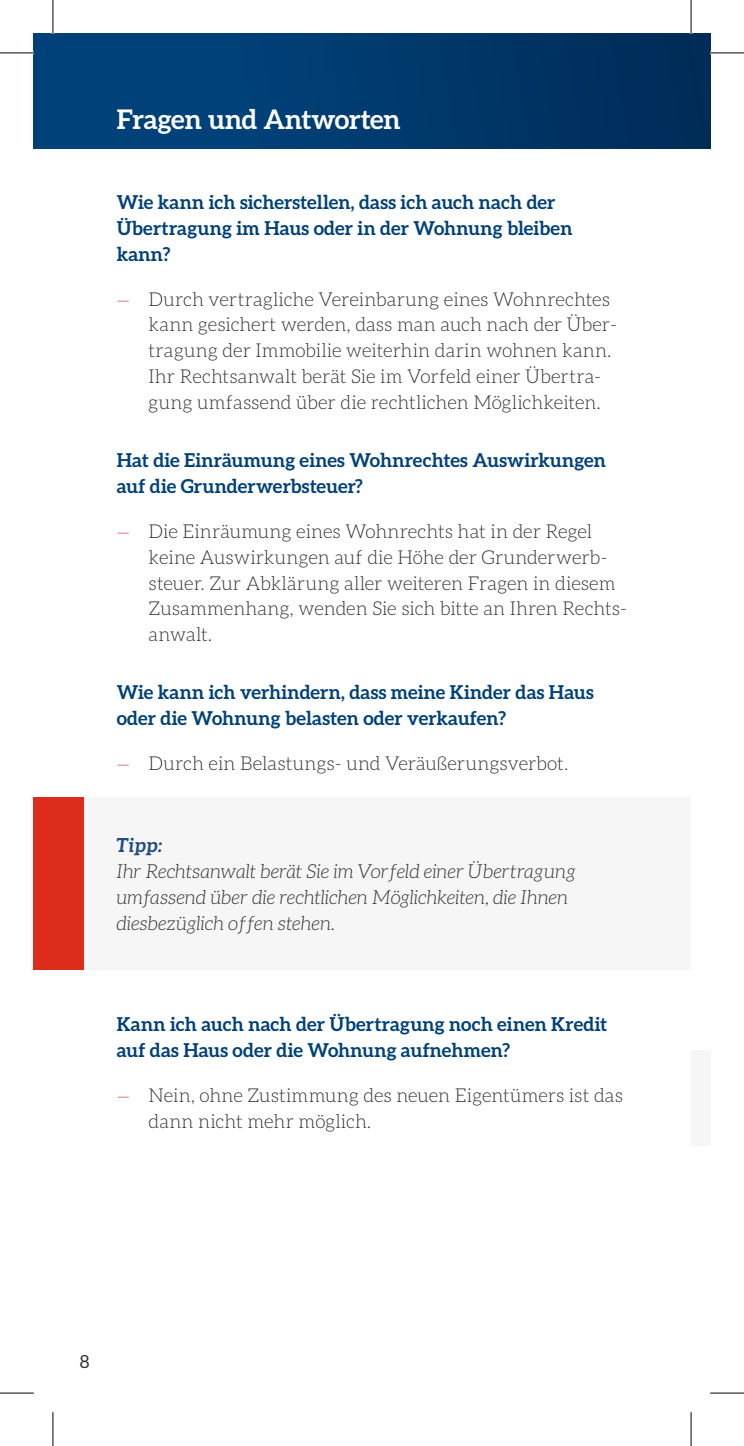
<style>
.page{position:relative;width:744px;height:1446px;background:#fff}
.page>*{position:absolute;margin:0;border:0;box-sizing:border-box;transform-origin:0 0}
.t1{font:700 27px "Aleo";letter-spacing:-.005em;color:#fff}
.t2{font:italic 300 19.35px/26.1px "Aleo";color:#323232}
.t3{font:italic 700 19.35px "Aleo";color:#224d81}
.t4{font:300 19.12px/25.9px "Aleo";color:#323232}
.t5{font:700 19.12px/25.9px "Aleo";letter-spacing:.01em;color:#004179}
.t6{font:18px "Aleo";color:#323232}
.s1{font-size:16.88px;color:#dd2b1c}
</style>
<div class="page">
<div style="left:34px;top:34px;width:676px;height:115px;background:linear-gradient(to right,#004680,#002d59)"></div>
<div style="left:691px;top:1049px;width:19px;height:96px;background:#f6f6f6"></div>
<div style="left:34px;top:797px;width:51px;height:172px;background:#dd2b1c"></div>
<div style="left:84px;top:797px;width:606px;height:172px;background:#f6f6f6"></div>
<hr style="left:0;top:53px;width:34px;height:1px;background:#000">
<hr style="left:710px;top:53px;width:34px;height:1px;background:#000">
<hr style="left:0;top:1392px;width:34px;height:1px;background:#000">
<hr style="left:710px;top:1392px;width:34px;height:1px;background:#000">
<hr style="left:53px;top:0;width:1px;height:34px;background:#000">
<hr style="left:53px;top:1411px;width:1px;height:34px;background:#000">
<hr style="left:690px;top:0;width:1px;height:34px;background:#000">
<hr style="left:690px;top:1411px;width:1px;height:34px;background:#000">
<h1 class="t1" style="left:117px;top:104px;width:285px">Fragen und Antworten</h1>
<p class="t5" style="left:117px;top:188px;width:457px">Wie kann ich sicherstellen, dass ich auch nach der<br>Übertragung im Haus oder in der Wohnung bleiben kann?</p>
<p class="t4" style="left:149px;top:286px;width:470px;text-indent:-32px"><span class="s1">—</span> Durch vertragliche Vereinbarung eines Wohnrechtes kann gesichert werden, dass man auch nach der Über&shy;tragung der Immobilie weiterhin darin wohnen kann.<br>Ihr Rechtsanwalt berät Sie im Vorfeld einer Übertra&shy;gung umfassend über die rechtlichen Möglichkeiten.</p>
<p class="t5" style="left:117px;top:446px;width:491px">Hat die Einräumung eines Wohnrechtes Auswirkungen auf die Grunderwerbsteuer?</p>
<p class="t4" style="left:149px;top:518px;width:480px;text-indent:-32px"><span class="s1">—</span> Die Einräumung eines Wohnrechts hat in der Regel keine Auswirkungen auf die Höhe der Grunderwerb&shy;steuer. Zur Abklärung aller weiteren Fragen in diesem Zusammenhang, wenden Sie sich bitte an Ihren Rechts&shy;anwalt.</p>
<p class="t5" style="left:117px;top:679px;width:478px">Wie kann ich verhindern, dass meine Kinder das Haus oder die Wohnung belasten oder verkaufen?</p>
<p class="t4" style="left:117px;top:750px;width:453px"><span class="s1">—</span> Durch ein Belastungs- und Veräußerungsverbot.</p>
<p class="t3" style="left:116px;top:833px;width:48px">Tipp:</p>
<p class="t2" style="left:116px;top:857px;width:461px">Ihr Rechtsanwalt berät Sie im Vorfeld einer Übertragung umfassend über die rechtlichen Möglichkeiten, die Ihnen diesbezüglich offen stehen.</p>
<p class="t5" style="left:117px;top:1010px;width:492px">Kann ich auch nach der Übertragung noch einen Kredit auf das Haus oder die Wohnung aufnehmen?</p>
<p class="t4" style="left:149px;top:1082px;width:475px;text-indent:-32px"><span class="s1">—</span> Nein, ohne Zustimmung des neuen Eigentümers ist das dann nicht mehr möglich.</p>
<p class="t6" style="left:80px;top:1351px;width:11px">8</p>
</div>
